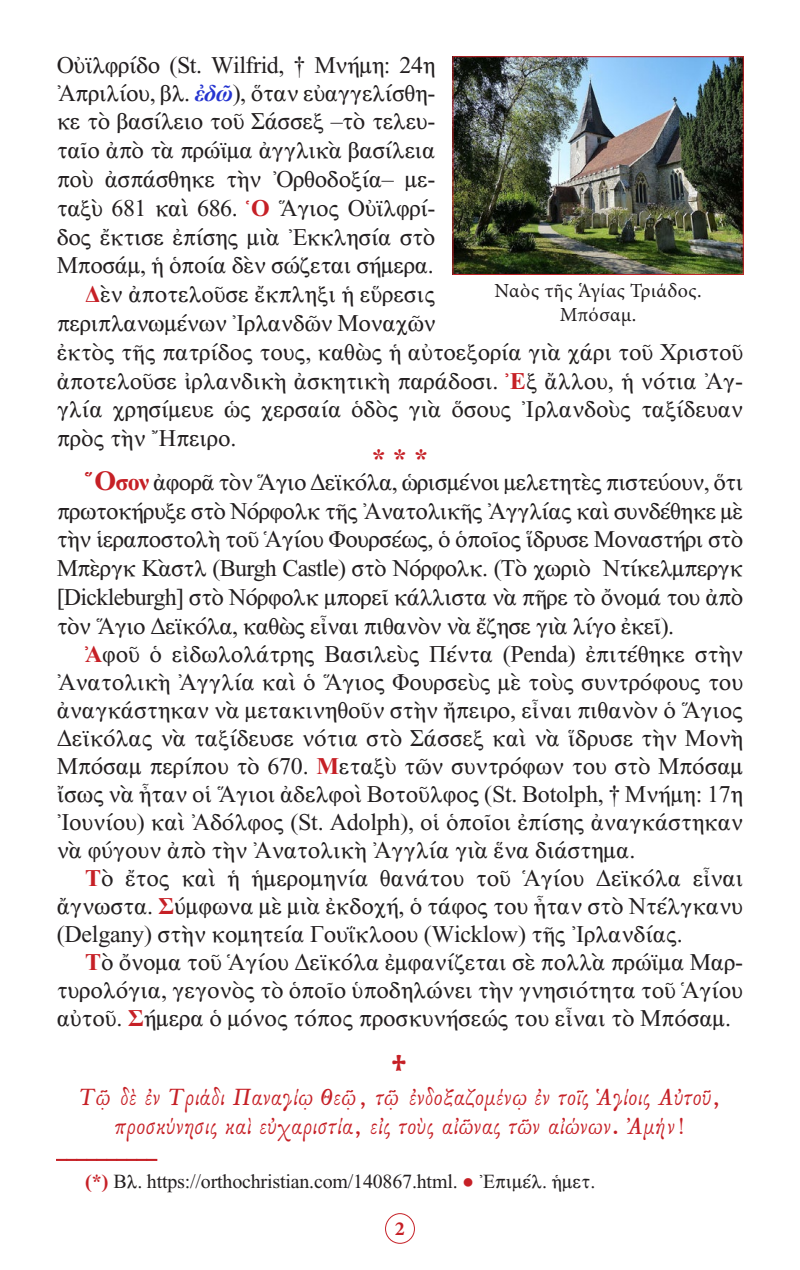
<style>
.page{position:relative;width:800px;height:1270px;background:#fff}
.page>*{position:absolute;margin:0;border:0;box-sizing:border-box;transform-origin:0 0}
.Asteriskoi{font:28px "CTOS New Times Bold Test 1";color:#c62026}
.t1{font:24px/28px "CTOS New Times Roman Test 1";letter-spacing:-.01em;color:#231f20;text-align:justify}
.t2{font:24px "GFS Baskerville";letter-spacing:.02em;color:#c62026}
.t3{font:24px "Byz Eikones Pan Normal";color:#c62026}
.t4{font:20px "CTOS New Times Roman Test 1";letter-spacing:-.01em;color:#231f20}
.t5{font:20px "Minion Pro";letter-spacing:.02em;color:#231f20}
.t6{font:700 20px "Minion Pro";color:#c62026}
.s1{font-family:"CTOS New Times Bold Italic Test 1";color:#2534d0}
.s2{font-family:"CTOS New Times Bold Test 1";color:#c62026}
.s3{font-family:"CTOS New Times Bold Test 1";font-size:28px;color:#c62026}
.s4{color:#c62026}
</style>
<div class="page">
<div style="left:385px;top:1213px;width:30px;height:31px;border:1px solid #c62026;border-radius:50%"></div>
<svg style="left:56px;top:1159px;width:101px;height:2px"></svg>
<img style="left:454px;top:58px;width:288px;height:215px">
<div style="left:452px;top:56px;width:292px;height:219px;border:1px solid #c62026"></div>
<p class="t1" style="left:57px;top:51px;width:380px;line-height:28.6px">Οὐϊλφρίδο (St. Wilfrid, † Μνήμη: 24η Ἀπριλίου, βλ. <span class="s1">ἐδῶ</span>), ὅταν εὐαγγελίσθη&shy;κε τὸ βασίλειο τοῦ Σάσσεξ –τὸ τελευ&shy;ταῖο ἀπὸ τὰ πρώϊμα ἀγγλικὰ βασίλεια ποὺ ἀσπάσθηκε τὴν Ὀρθοδοξία– με&shy;ταξὺ 681 καὶ 686. <span class="s2">Ὁ</span> Ἅγιος Οὐϊλφρί&shy;δος ἔκτισε ἐπίσης μιὰ Ἐκκλησία στὸ Μποσάμ, ἡ ὁποία δὲν σώζεται σήμερα.</p>
<p class="t1" style="left:85px;top:280px;width:352px"><span class="s2">Δ</span>ὲν ἀποτελοῦσε ἔκπληξι ἡ εὕρεσις</p>
<p class="t1" style="left:57px;top:309px;width:381px">περιπλανωμένων Ἰρλανδῶν Μοναχῶν</p>
<p class="t1" style="left:57px;top:338px;width:688px">ἐκτὸς τῆς πατρίδος τους, καθὼς ἡ αὐτοεξορία γιὰ χάρι τοῦ Χριστοῦ</p>
<p class="t1" style="left:57px;top:366px;width:688px;line-height:28.8px">ἀποτελοῦσε ἰρλανδικὴ ἀσκητικὴ παράδοσι. <span class="s2">Ἐ</span>ξ ἄλλου, ἡ νότια Ἀγ&shy;γλία χρησίμευε ὡς χερσαία ὁδὸς γιὰ ὅσους Ἰρλανδοὺς ταξίδευαν πρὸς τὴν Ἤπειρο.</p>
<p class="Asteriskoi" style="left:372px;top:443px;width:57px">* * *</p>
<p class="t1" style="left:57px;top:467px;width:688px;line-height:28.8px;text-indent:28px"><span class="s3">Ὅ</span><span class="s2">σον</span> ἀφορᾶ τὸν Ἅγιο Δεϊκόλα, ὡρισμένοι μελετητὲς πιστεύουν, ὅτι πρωτοκήρυξε στὸ Νόρφολκ τῆς Ἀνατολικῆς Ἀγγλίας καὶ συνδέθηκε μὲ τὴν ἱεραποστολὴ τοῦ Ἁγίου Φουρσέως, ὁ ὁποῖος ἵδρυσε Μοναστήρι στὸ Μπὲργκ Κὰστλ (Burgh Castle) στὸ Νόρφολκ. (Τὸ χωριὸ Ντίκελμπεργκ [Dickleburgh] στὸ Νόρφολκ μπορεῖ κάλλιστα νὰ πῆρε τὸ ὄνομά του ἀπὸ τὸν Ἅγιο Δεϊκόλα, καθὼς εἶναι πιθανὸν νὰ ἔζησε γιὰ λίγο ἐκεῖ).</p>
<p class="t1" style="left:57px;top:640px;width:688px;text-indent:28px"><span class="s2">Ἀ</span>φοῦ ὁ εἰδωλολάτρης Βασιλεὺς Πέντα (Penda) ἐπιτέθηκε στὴν Ἀνατολικὴ Ἀγγλία καὶ ὁ Ἅγιος Φουρσεὺς μὲ τοὺς συντρόφους του ἀναγκάστηκαν νὰ μετακινηθοῦν στὴν ἤπειρο, εἶναι πιθανὸν ὁ Ἅγιος Δεϊκόλας νὰ ταξίδευσε νότια στὸ Σάσσεξ καὶ νὰ ἵδρυσε τὴν Μονὴ Μπόσαμ περίπου τὸ 670. <span class="s2">Μ</span>εταξὺ τῶν συντρόφων του στὸ Μπόσαμ ἴσως νὰ ἦταν οἱ Ἅγιοι ἀδελφοὶ Βοτοῦλφος (St. Botolph, † Μνήμη: 17η Ἰουνίου) καὶ Ἀδόλφος (St. Adolph), οἱ ὁποῖοι ἐπίσης ἀναγκάστηκαν νὰ φύγουν ἀπὸ τὴν Ἀνατολικὴ Ἀγγλία γιὰ ἕνα διάστημα.</p>
<p class="t1" style="left:57px;top:864px;width:688px;text-indent:28px"><span class="s2">Τ</span>ὸ ἔτος καὶ ἡ ἡμερομηνία θανάτου τοῦ Ἁγίου Δεϊκόλα εἶναι ἄγνωστα. <span class="s2">Σ</span>ύμφωνα μὲ μιὰ ἐκδοχή, ὁ τάφος του ἦταν στὸ Ντέλγκανυ (Delgany) στὴν κομητεία Γουΐκλοου (Wicklow) τῆς Ἰρλανδίας.</p>
<p class="t1" style="left:57px;top:948px;width:688px;text-indent:28px"><span class="s2">Τ</span>ὸ ὄνομα τοῦ Ἁγίου Δεϊκόλα ἐμφανίζεται σὲ πολλὰ πρώϊμα Μαρ&shy;τυρολόγια, γεγονὸς τὸ ὁποῖο ὑποδηλώνει τὴν γνησιότητα τοῦ Ἁγίου αὐτοῦ. <span class="s2">Σ</span>ήμερα ὁ μόνος τόπος προσκυνήσεώς του εἶναι τὸ Μπόσαμ.</p>
<p class="t3" style="left:392px;top:1047px;width:17px">+</p>
<p class="t2" style="left:79px;top:1084px;width:643px">Τῷ δὲ ἐν Τριάδι Παναγίῳ Θεῷ, τῷ ἐνδοξαζομένῳ ἐν τοῖς Ἁγίοις Αὐτοῦ,</p>
<p class="t2" style="left:115px;top:1113px;width:572px">προσκύνησις καὶ εὐχαριστία, εἰς τοὺς αἰῶνας τῶν αἰώνων. Ἀμήν!</p>
<p class="t4" style="left:85px;top:1170px;width:512px"><span class="s2">(*)</span> Βλ. https://orthochristian.com/140867.html. <span class="s4">●</span> Ἐπιμέλ. ἡμετ.</p>
<p class="t5" style="left:495px;top:277px;width:209px">Ναὸς τῆς Ἁγίας Τριάδος.</p>
<p class="t5" style="left:560px;top:301px;width:78px">Μπόσαμ.</p>
<p class="t6" style="left:395px;top:1215px;width:11px">2</p>
</div>
